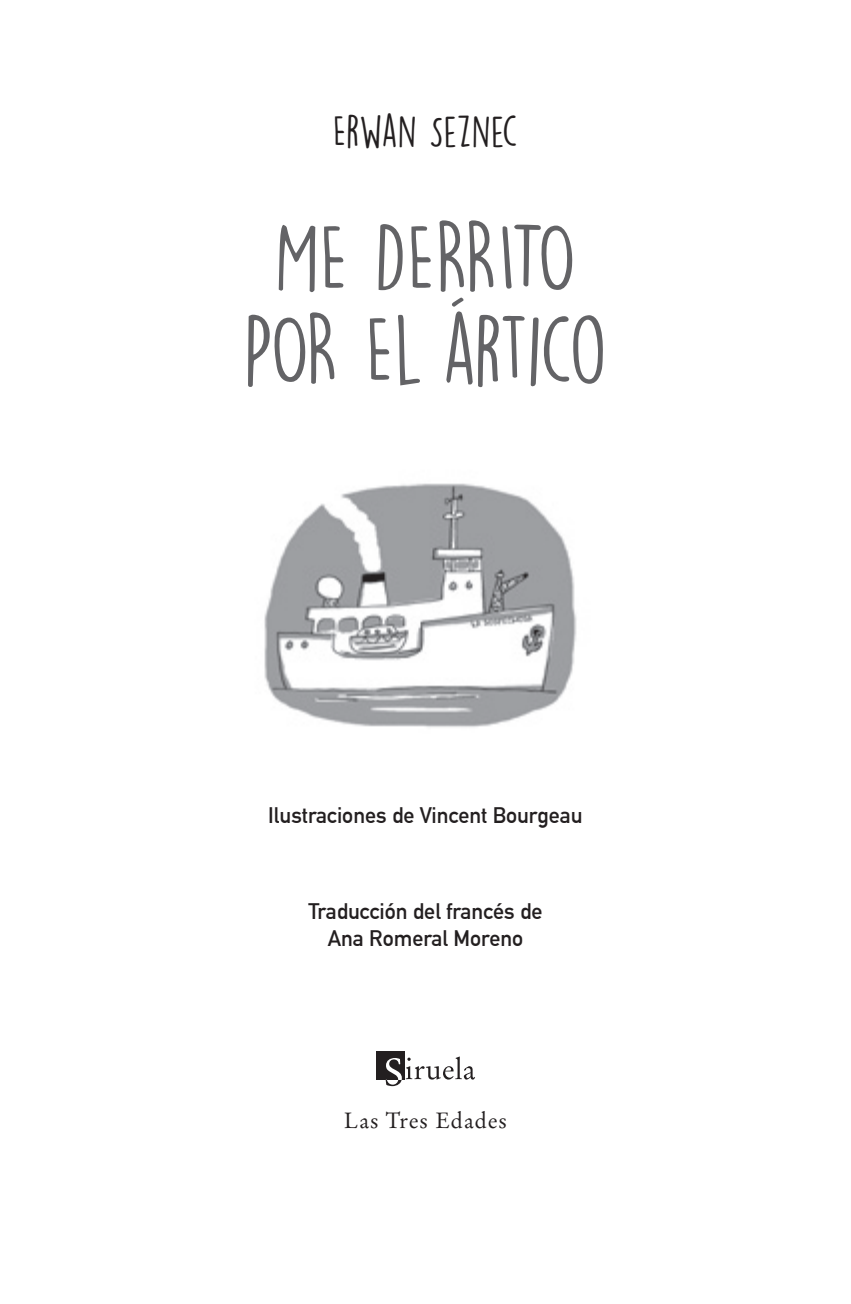
<style>
.page{position:relative;width:851px;height:1304px;background:#fff}
.page>*{position:absolute;margin:0;border:0;box-sizing:border-box;transform-origin:0 0}
.t1{font:88px/92px "DK Lemon Yellow Sun";letter-spacing:-.04em;color:#636366;text-align:center}
.t2{font:41px "DK Lemon Yellow Sun";color:#231f20}
.t3{font:700 22px "DIN Alternate";color:#231f20}
.t4{font:22px "Stempel Garamond LT Std";letter-spacing:.04em;color:#231f20}
</style>
<div class="page">
<div style="left:376px;top:1051px;width:28px;height:28px;background:#231f20"></div>
<svg style="left:385px;top:1056px;width:90px;height:30px"></svg>
<img style="left:264px;top:483px;width:313px;height:245px">
<p class="t2" style="left:333px;top:106px;width:186px">ERWAN SEZNEC</p>
<p class="t1" style="left:243px;top:212px;width:365px">ME DERRITO<br>POR EL ÁRTICO</p>
<p class="t3" style="left:268px;top:799px;width:316px">Ilustraciones de Vincent Bourgeau</p>
<p class="t3" style="left:308px;top:895px;width:235px">Traducción del francés de</p>
<p class="t3" style="left:327px;top:921px;width:197px">Ana Romeral Moreno</p>
<p class="t4" style="left:344px;top:1107px;width:165px">Las Tres Edades</p>
</div>
